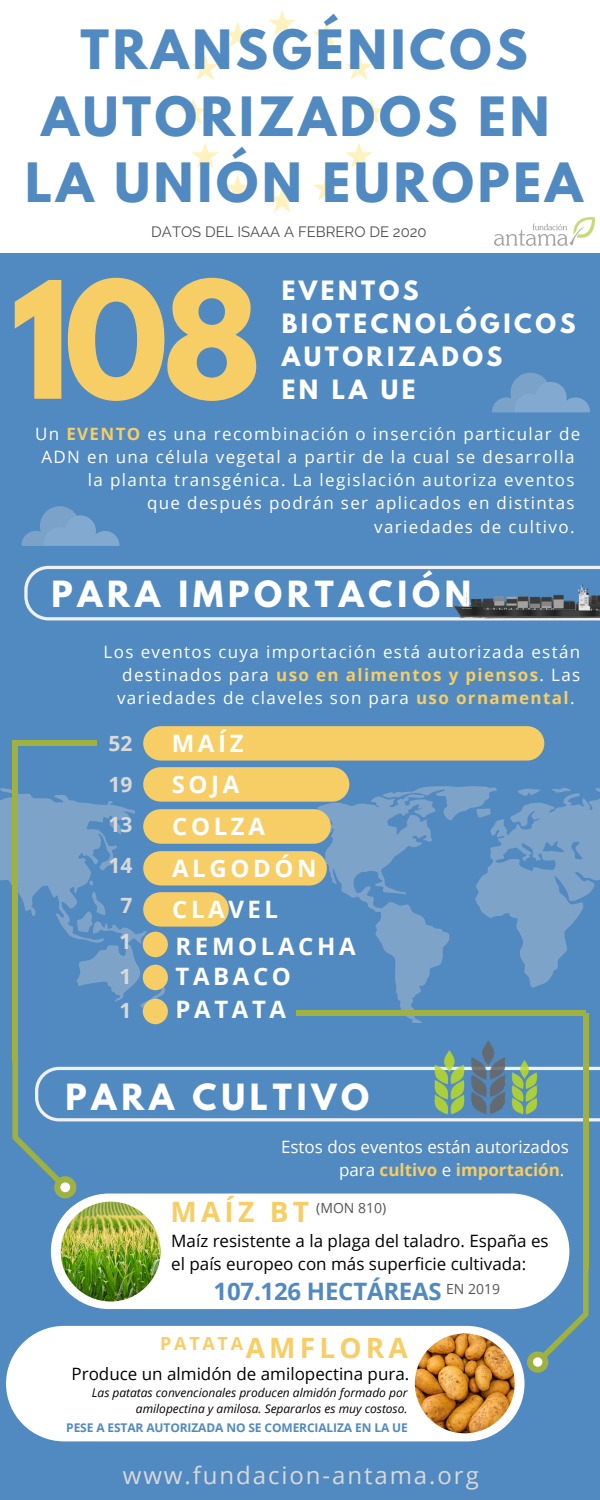
<style>
.page{position:relative;width:600px;height:1500px;background:#5189c1}
.page>*{position:absolute;margin:0;border:0;box-sizing:border-box;transform-origin:0 0}
.t1{font:700 144px "League Spartan";color:#f7cd65}
.t2{font:700 48px/66.8px "League Spartan";letter-spacing:.08em;color:#5189c1;text-align:center}
.t3{font:700 32px "League Spartan";letter-spacing:.15em;color:#fff}
.t4{font:700 28px "Open Sans";letter-spacing:.15em;color:#f7cd65}
.t5{font:700 24px/41.5px "Open Sans";letter-spacing:.15em;color:#fff}
.t6{font:24px "Open Sans";letter-spacing:.08em;color:#d9d9d9}
.t7{font:700 24px "Open Sans";letter-spacing:-.01em;color:#5189c1}
.t8{font:700 23.6px/33px "League Spartan";letter-spacing:.15em;color:#fff}
.t9{font:700 21px/40.5px "Open Sans";color:#d9d9d9;text-align:center}
.t10{font:700 18px "Open Sans";letter-spacing:.15em;color:#f7cd65}
.t11{font:17px "Open Sans";letter-spacing:.08em;color:#fff}
.t12{font:17px/23.2px "Open Sans";color:#000}
.t13{font:17px/23.2px "Open Sans";color:#fff;text-align:right}
.t14{font:700 17px "Open Sans";letter-spacing:.08em;color:#f7cd65}
.t15{font:14.9px "Raleway";color:#4e4e4e}
.t16{font:14px "Open Sans";color:#545454}
.t17{font:italic 12px/16.5px "Open Sans";color:#000;text-align:right}
.t18{font:700 12px "Open Sans";letter-spacing:-.01em;color:#5189c1}
.s1{font-weight:700;color:#f7cd65}
.s2{font-weight:400;color:#fff}
.s3{font-weight:700;font-size:28px;color:#f7cd65}
</style>
<div class="page">
<div style="left:0;top:0;width:600px;height:253px;background:#fff"></div>
<img style="left:179px;top:10px;width:206px;height:203px">
<img style="left:494px;top:218px;width:101px;height:28px">
<svg style="left:24px;top:566px;width:430px;height:54px"></svg>
<div style="left:143px;top:726px;width:401px;height:35px;background:#f7cd65;border-radius:17px"></div>
<svg style="left:296px;top:786px;width:304px;height:237px"></svg>
<svg style="left:0;top:788px;width:165px;height:235px"></svg>
<div style="left:143px;top:767px;width:206px;height:35px;background:#f7cd65;border-radius:17px"></div>
<div style="left:143px;top:809px;width:188px;height:35px;background:#f7cd65;border-radius:17px"></div>
<div style="left:143px;top:851px;width:184px;height:35px;background:#f7cd65;border-radius:17px"></div>
<div style="left:143px;top:892px;width:86px;height:35px;background:#f7cd65;border-radius:17px"></div>
<div style="left:143px;top:932px;width:25px;height:25px;background:#f7cd65;border-radius:13px"></div>
<div style="left:143px;top:965px;width:25px;height:25px;background:#f7cd65;border-radius:13px"></div>
<div style="left:143px;top:999px;width:25px;height:25px;background:#f7cd65;border-radius:13px"></div>
<div style="left:51px;top:1198px;width:516px;height:111px;background:#fff"></div>
<img style="left:61px;top:1202px;width:100px;height:100px">
<svg style="left:12px;top:1055px;width:588px;height:143px"></svg>
<div style="left:60px;top:1182px;width:10px;height:10px;background:#fff;border-radius:50%"></div>
<div style="left:12px;top:790px;width:6px;height:271px;background:#9fb140"></div>
<div style="left:12px;top:743px;width:6px;height:256px;background:#9fb140"></div>
<div style="left:12px;top:740px;width:85px;height:5px;background:#9fb140"></div>
<div style="left:297px;top:1010px;width:289px;height:6px;background:#9fb140"></div>
<div style="left:583px;top:1013px;width:5px;height:256px;background:#9fb140"></div>
<svg style="left:527px;top:1235px;width:62px;height:138px"></svg>
<div style="left:533px;top:1357px;width:9px;height:10px;background:#fff;border-radius:50%"></div>
<div style="left:6px;top:1326px;width:519px;height:115px;background:#fff"></div>
<img style="left:415px;top:1333px;width:100px;height:100px">
<img style="left:431px;top:1040px;width:108px;height:94px">
<img style="left:454px;top:565px;width:146px;height:56px">
<svg style="left:21px;top:506px;width:99px;height:40px"></svg>
<svg style="left:492px;top:373px;width:98px;height:39px"></svg>
<h2 class="t2" style="left:25px;top:22px;width:559px">TRANSGÉNICOS<br>AUTORIZADOS EN<br>LA UNIÓN EUROPEA</h2>
<p class="t15" style="left:151px;top:223px;width:277px">DATOS DEL ISAAA A FEBRERO DE 2020</p>
<h1 class="t1" style="left:11px;top:269px;width:252px">108</h1>
<h3 class="t8" style="left:282px;top:277px;width:295px">EVENTOS<br>BIOTECNOLÓGICOS<br>AUTORIZADOS</h3>
<h3 class="t8" style="left:282px;top:376px;width:135px">EN LA UE</h3>
<p class="t11" style="left:35px;top:421px;width:547px">Un <span class="s1">EVENTO</span> es una recombinación o inserción particular de</p>
<p class="t11" style="left:41px;top:445px;width:535px">ADN en una célula vegetal a partir de la cual se desarrolla</p>
<p class="t11" style="left:88px;top:468px;width:488px">la planta transgénica. La legislación autoriza eventos</p>
<p class="t11" style="left:147px;top:491px;width:429px">que después podrán ser aplicados en distintas</p>
<p class="t11" style="left:374px;top:514px;width:202px">variedades de cultivo.</p>
<h3 class="t3" style="left:51px;top:578px;width:422px">PARA IMPORTACIÓN</h3>
<p class="t11" style="left:104px;top:639px;width:478px">Los eventos cuya importación está autorizada están</p>
<p class="t14" style="left:122px;top:663px;width:460px"><span class="s2">destinados para</span> uso en alimentos y piensos<span class="s2">. Las</span></p>
<p class="t11" style="left:117px;top:686px;width:459px">variedades de claveles son para <span class="s1">uso ornamental</span>.</p>
<h3 class="t5" style="left:172px;top:722px;width:146px">MAÍZ<br>SOJA<br>COLZA<br>ALGODÓN<br>CLAVEL</h3>
<h3 class="t5" style="left:176px;top:930px;width:182px;line-height:30.1px">REMOLACHA<br>TABACO</h3>
<h3 class="t5" style="left:176px;top:988px;width:112px">PATATA</h3>
<p class="t9" style="left:109px;top:723px;width:25px">52<br>19<br>13<br>14<br>7</p>
<p class="t9" style="left:119px;top:924px;width:13px;line-height:34.5px;text-align:justify">1<br>1<br>1</p>
<h3 class="t3" style="left:65px;top:1082px;width:305px">PARA CULTIVO</h3>
<p class="t13" style="left:281px;top:1135px;width:289px">Estos dos eventos están autorizados para <span class="s1">cultivo</span> e <span class="s1">importación</span>.</p>
<p class="t16" style="left:171px;top:1198px;width:217px"><span class="s3">MAÍZ BT</span> (MON 810)</p>
<p class="t12" style="left:171px;top:1229px;width:379px">Maíz resistente a la plaga del taladro. España es el país europeo con más superficie cultivada:</p>
<h3 class="t7" style="left:214px;top:1275px;width:288px">107.126 HECTÁREAS <sup>EN</sup> <sup>2019</sup></h3>
<h3 class="t4" style="left:246px;top:1328px;width:164px">AMFLORA</h3>
<p class="t12" style="left:72px;top:1362px;width:339px">Produce un almidón de amilopectina pura.</p>
<p class="t17" style="left:92px;top:1384px;width:317px">Las patatas convencionales producen almidón formado por amilopectina y amilosa. Separarlos es muy costoso.</p>
<p class="t18" style="left:66px;top:1420px;width:343px">PESE A ESTAR AUTORIZADA NO SE COMERCIALIZA EN LA UE</p>
<p class="t10" style="left:160px;top:1330px;width:84px">PATATA</p>
<h3 class="t6" style="left:123px;top:1458px;width:358px">www.fundacion-antama.org</h3>
</div>
